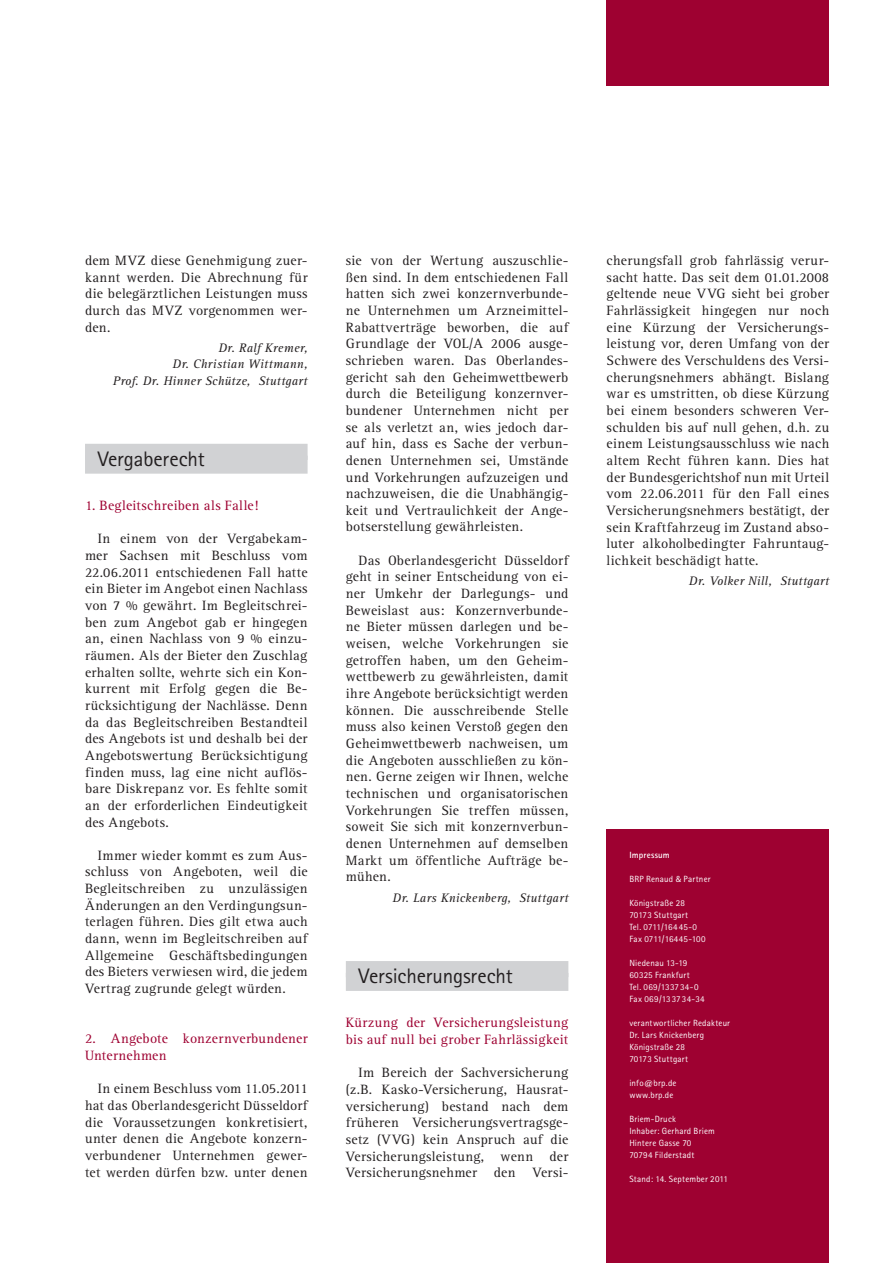
<style>
.page{position:relative;width:893px;height:1263px;background:#fff}
.page>*{position:absolute;margin:0;border:0;box-sizing:border-box;transform-origin:0 0}
.t1{font:21px "Rotis Sans Serif";letter-spacing:-.005em;color:#231f20}
.t2{font:13.95px/16.6px "Rotis Serif";letter-spacing:.025em;color:#231f20;text-align:justify}
.t3{font:13.95px/16.8px "Rotis Serif";letter-spacing:.025em;color:#9e0131}
.t4{font:italic 12.75px/16.2px "Rotis Serif";letter-spacing:.015em;color:#231f20;text-align:right}
.t5{font:9px/12px "Rotis Sans Serif";letter-spacing:.02em;color:#fff}
.t6{font:700 9px "Rotis Sans Serif";letter-spacing:.02em;color:#fff}
.s1{font-family:"Myriad Pro"}
</style>
<div class="page">
<div style="left:85px;top:444px;width:223px;height:16px;background:#d1d2d4"></div>
<div style="left:85px;top:456px;width:223px;height:18px;background:#d1d2d4"></div>
<div style="left:346px;top:961px;width:222px;height:16px;background:#d1d2d4"></div>
<div style="left:346px;top:973px;width:222px;height:18px;background:#d1d2d4"></div>
<div style="left:607px;top:0;width:222px;height:85px;background:#9e0131"></div>
<div style="left:607px;top:829px;width:222px;height:434px;background:#9e0131"></div>
<p class="t2" style="left:85px;top:252px;width:224px">dem MVZ diese Genehmigung zuer&shy;kannt werden. Die Abrechnung für die belegärztlichen Leistungen muss durch das MVZ vorgenommen wer&shy;den.</p>
<p class="t4" style="left:113px;top:340px;width:196px">Dr. Ralf Kremer,<br>Dr. Christian Wittmann,<br>Prof. Dr. Hinner Schütze, Stuttgart</p>
<h1 class="t1" style="left:98px;top:446px;width:108px">Vergaberecht</h1>
<p class="t3" style="left:85px;top:497px;width:175px">1. Begleitschreiben als Falle!</p>
<p class="t2" style="left:85px;top:531px;width:224px;text-indent:13px">In einem von der Vergabekam&shy;mer Sachsen mit Beschluss vom 22.06.2011 entschiedenen Fall hatte ein Bieter im Angebot einen Nachlass von 7 % gewährt. Im Begleitschrei&shy;ben zum Angebot gab er hingegen an, einen Nachlass von 9 % einzu&shy;räumen. Als der Bieter den Zuschlag erhalten sollte, wehrte sich ein Kon&shy;kurrent mit Erfolg gegen die Be&shy;rücksichtigung der Nachlässe. Denn da das Begleitschreiben Bestandteil des Angebots ist und deshalb bei der Angebotswertung Berücksichtigung finden muss, lag eine nicht auflös&shy;bare Diskrepanz vor. Es fehlte somit an der erforderlichen Eindeutigkeit des Angebots.</p>
<p class="t2" style="left:85px;top:847px;width:224px;text-indent:13px">Immer wieder kommt es zum Aus&shy;schluss von Angeboten, weil die Begleitschreiben zu unzulässigen Änderungen an den Verdingungsun&shy;terlagen führen. Dies gilt etwa auch dann, wenn im Begleitschreiben auf Allgemeine Geschäftsbedingungen des Bieters verwiesen wird, die jedem Vertrag zugrunde gelegt würden.</p>
<p class="t3" style="left:85px;top:1030px;width:224px">2. Angebote konzernverbundener<br>Unternehmen</p>
<p class="t2" style="left:85px;top:1081px;width:224px;text-indent:13px">In einem Beschluss vom 11.05.2011 hat das Oberlandesgericht Düsseldorf die Voraussetzungen konkretisiert, unter denen die Angebote konzern&shy;verbundener Unternehmen gewer&shy;tet werden dürfen bzw. unter denen</p>
<p class="t2" style="left:346px;top:252px;width:224px">sie von der Wertung auszuschlie&shy;ßen sind. In dem entschiedenen Fall hatten sich zwei konzernverbunde&shy;ne Unternehmen um Arzneimittel-Rabattverträge beworben, die auf Grundlage der VOL/A 2006 ausge&shy;schrieben waren. Das Oberlandes&shy;gericht sah den Geheimwettbewerb durch die Beteiligung konzernver&shy;bundener Unternehmen nicht per se als verletzt an, wies jedoch dar&shy;auf hin, dass es Sache der verbun&shy;denen Unternehmen sei, Umstände und Vorkehrungen aufzuzeigen und nachzuweisen, die die Unabhängig&shy;keit und Vertraulichkeit der Ange&shy;botserstellung gewährleisten.</p>
<p class="t2" style="left:346px;top:552px;width:224px;text-indent:13px">Das Oberlandesgericht Düsseldorf geht in seiner Entscheidung von ei&shy;ner Umkehr der Darlegungs- und Beweislast aus: Konzernverbunde&shy;ne Bieter müssen darlegen und be&shy;weisen, welche Vorkehrungen sie getroffen haben, um den Geheim&shy;wettbewerb zu gewährleisten, damit ihre Angebote berücksichtigt werden können. Die ausschreibende Stelle muss also keinen Verstoß gegen den Geheimwettbewerb nachweisen, um die Angeboten ausschließen zu kön&shy;nen. Gerne zeigen wir Ihnen, welche technischen und organisatorischen Vorkehrungen Sie treffen müssen, soweit Sie sich mit konzernverbun&shy;denen Unternehmen auf demselben Markt um öffentliche Aufträge be&shy;mühen.</p>
<p class="t4" style="left:393px;top:890px;width:177px">Dr. Lars Knickenberg, Stuttgart</p>
<h1 class="t1" style="left:359px;top:964px;width:156px">Versicherungsrecht</h1>
<p class="t3" style="left:346px;top:1015px;width:224px">Kürzung der Versicherungsleistung bis auf null bei grober Fahrlässigkeit</p>
<p class="t2" style="left:346px;top:1065px;width:224px;text-indent:13px">Im Bereich der Sachversicherung (z.B. Kasko-Versicherung, Hausrat&shy;versicherung) bestand nach dem früheren Versicherungsvertragsge&shy;setz (VVG) kein Anspruch auf die Versicherungsleistung, wenn der Versicherungsnehmer den Versi-</p>
<p class="t2" style="left:607px;top:252px;width:224px">cherungsfall grob fahrlässig verur&shy;sacht hatte. Das seit dem 01.01.2008 geltende neue VVG sieht bei grober Fahrlässigkeit hingegen nur noch eine Kürzung der Versicherungs&shy;leistung vor, deren Umfang von der Schwere des Verschuldens des Versi&shy;cherungsnehmers abhängt. Bislang war es umstritten, ob diese Kürzung bei einem besonders schweren Ver&shy;schulden bis auf null gehen, d.h. zu einem Leistungsausschluss wie nach altem Recht führen kann. Dies hat der Bundesgerichtshof nun mit Urteil vom 22.06.2011 für den Fall eines Versicherungsnehmers bestätigt, der sein Kraftfahrzeug im Zustand abso&shy;luter alkoholbedingter Fahruntaug&shy;lichkeit beschädigt hatte.</p>
<p class="t4" style="left:689px;top:574px;width:142px">Dr. Volker Nill, Stuttgart</p>
<p class="t6" style="left:629px;top:850px;width:42px">Impressum</p>
<p class="t5" style="left:629px;top:873px;width:83px">BRP Renaud <span class="s1">&amp;</span> Partner</p>
<p class="t5" style="left:629px;top:897px;width:78px">Königstraße 28<br>70173 Stuttgart<br>Tel. 0711/164 45-0<br>Fax 0711/16445-100</p>
<p class="t5" style="left:629px;top:957px;width:77px">Niedenau 13-19<br>60325 Frankfurt<br>Tel. 069/133734-0<br>Fax 069/133734-34</p>
<p class="t5" style="left:629px;top:1017px;width:102px">verantwortlicher Redakteur<br>Dr. Lars Knickenberg<br>Königstraße 28<br>70173 Stuttgart</p>
<p class="t5" style="left:629px;top:1077px;width:49px">info@brp.de www.brp.de</p>
<p class="t5" style="left:629px;top:1113px;width:87px">Briem-Druck<br>Inhaber: Gerhard Briem<br>Hintere Gasse 70<br>70794 Filderstadt</p>
<p class="t5" style="left:629px;top:1173px;width:100px">Stand: 14. September 2011</p>
</div>
